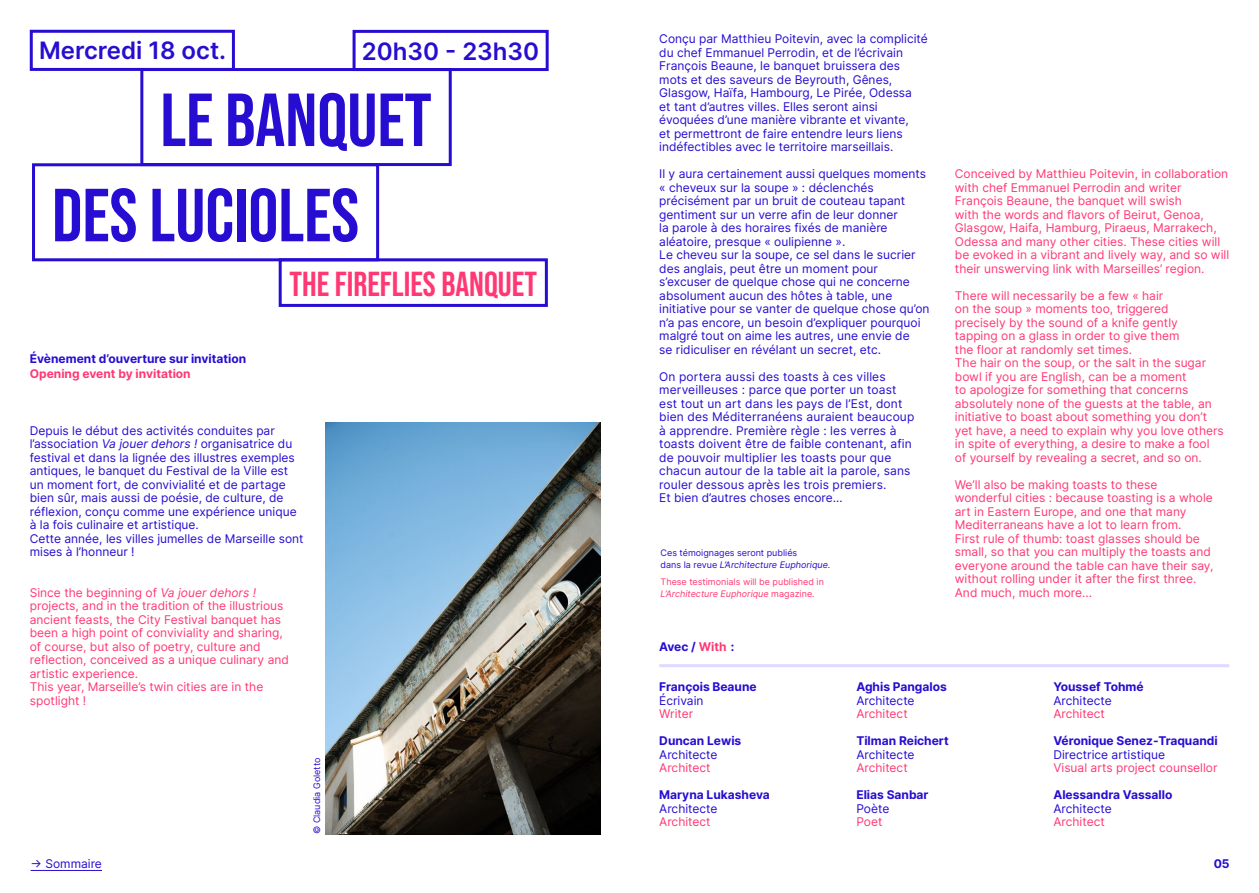
<style>
.page{position:relative;width:1259px;height:893px;background:#fff}
.page>*{position:absolute;margin:0;border:0;box-sizing:border-box;transform-origin:0 0}
.t1{font:700 75px/95.2px "Bebas Neue Pro";color:#260dd1}
.t2{font:700 34.65px "Bebas Neue Pro";color:#ff3874}
.t3{font:600 24px "Inter";color:#260dd1}
.t4{font:12px/13.5px "Inter";color:#260dd1}
.t5{font:12px/13.5px "Inter";color:#ff3874}
.t6{font:700 12px "Inter";color:#260dd1}
.t7{font:700 12px "Inter";color:#ff3874}
.t8{font:9px/12px "Inter";color:#260dd1}
.t9{font:9px/12px "Inter";color:#ff3874}
.s1{font-style:italic}
.s2{color:#ff3874}
</style>
<div class="page">
<img style="left:541px;top:828px;width:60px;height:7px">
<div style="left:140px;top:68px;width:312px;height:98px;border:3px solid #260dd1"></div>
<div style="left:32px;top:163px;width:347px;height:98px;border:3px solid #260dd1"></div>
<img style="left:325px;top:422px;width:275px;height:412px">
<hr style="left:659px;top:664px;width:570px;height:3px;background:#dfd8ff">
<div style="left:279px;top:258px;width:269px;height:49px;border:3px solid #260dd1"></div>
<div style="left:352px;top:30px;width:196px;height:41px;border:3px solid #260dd1"></div>
<div style="left:30px;top:30px;width:205px;height:41px;border:3px solid #260dd1"></div>
<hr style="left:31px;top:870px;width:71px;height:1px;background:#260dd1">
<h3 class="t3" style="left:39px;top:33px;width:188px">Mercredi 18 oct.</h3>
<h3 class="t3" style="left:362px;top:33px;width:179px">20h30 - 23h30</h3>
<h1 class="t1" style="left:52px;top:71px;width:381px;text-indent:108px">LE BANQUET<br>DES LUCIOLES</h1>
<p class="t6" style="left:30px;top:350px;width:218px">Évènement d’ouverture sur invitation</p>
<p class="t7" style="left:30px;top:365px;width:162px">Opening event by invitation</p>
<h2 class="t2" style="left:289px;top:264px;width:249px">THE FIREFLIES BANQUET</h2>
<p class="t4" style="left:30px;top:423px;width:275px">Depuis le début des activités conduites par l’association <span class="s1">Va jouer dehors !</span> organisatrice du festival et dans la lignée des illustres exemples antiques, le banquet du Festival de la Ville est un moment fort, de convivialité et de partage bien sûr, mais aussi de poésie, de culture, de réflexion, conçu comme une expérience unique à la fois culinaire et artistique.<br>Cette année, les villes jumelles de Marseille sont mises à l’honneur !</p>
<p class="t5" style="left:30px;top:585px;width:261px">Since the beginning of <span class="s1">Va jouer dehors ! </span>projects, and in the tradition of the illustrious ancient feasts, the City Festival banquet has been a high point of conviviality and sharing, of course, but also of poetry, culture and reflection, conceived as a unique culinary and artistic experience.<br>This year, Marseille’s twin cities are in the spotlight !</p>
<p class="t8" style="left:310px;top:834px;width:78px;rotate:-90deg">© Claudia Goletto</p>
<p class="t4" style="left:659px;top:32px;width:270px">Conçu par Matthieu Poitevin, avec la complicité du chef Emmanuel Perrodin, et de l’écrivain François Beaune, le banquet bruissera des mots et des saveurs de Beyrouth, Gênes, Glasgow, Haïfa, Hambourg, Le Pirée, Odessa<br>et tant d’autres villes. Elles seront ainsi évoquées d’une manière vibrante et vivante,<br>et permettront de faire entendre leurs liens indéfectibles avec le territoire marseillais.</p>
<p class="t4" style="left:659px;top:167px;width:272px">Il y aura certainement aussi quelques moments « cheveux sur la soupe » : déclenchés précisément par un bruit de couteau tapant gentiment sur un verre afin de leur donner<br>la parole à des horaires fixés de manière aléatoire, presque « oulipienne ».<br>Le cheveu sur la soupe, ce sel dans le sucrier des anglais, peut être un moment pour s’excuser de quelque chose qui ne concerne absolument aucun des hôtes à table, une initiative pour se vanter de quelque chose qu’on n’a pas encore, un besoin d’expliquer pourquoi malgré tout on aime les autres, une envie de<br>se ridiculiser en révélant un secret, etc.</p>
<p class="t4" style="left:659px;top:369px;width:257px">On portera aussi des toasts à ces villes merveilleuses : parce que porter un toast est tout un art dans les pays de l’Est, dont bien des Méditerranéens auraient beaucoup à apprendre. Première règle : les verres à toasts doivent être de faible contenant, afin de pouvoir multiplier les toasts pour que chacun autour de la table ait la parole, sans rouler dessous après les trois premiers.<br>Et bien d’autres choses encore…</p>
<p class="t8" style="left:660px;top:547px;width:171px">Ces témoignages seront publiés<br>dans la revue <span class="s1">L’Architecture Euphorique</span>.</p>
<p class="t9" style="left:660px;top:575px;width:165px">These testimonials will be published in<br><span class="s1">L’Architecture Euphorique</span> magazine.</p>
<p class="t6" style="left:659px;top:638px;width:77px">Avec / <span class="s2">With</span> :</p>
<p class="t5" style="left:955px;top:167px;width:276px">Conceived by Matthieu Poitevin, in collaboration with chef Emmanuel Perrodin and writer François Beaune, the banquet will swish<br>with the words and flavors of Beirut, Genoa, Glasgow, Haifa, Hamburg, Piraeus, Marrakech, Odessa and many other cities. These cities will be evoked in a vibrant and lively way, and so will their unswerving link with Marseilles’ region.</p>
<p class="t5" style="left:955px;top:288px;width:270px">There will necessarily be a few « hair<br>on the soup » moments too, triggered<br>precisely by the sound of a knife gently<br>tapping on a glass in order to give them<br>the floor at randomly set times.<br>The hair on the soup, or the salt in the sugar bowl if you are English, can be a moment<br>to apologize for something that concerns absolutely none of the guests at the table, an initiative to boast about something you don’t yet have, a need to explain why you love others in spite of everything, a desire to make a fool of yourself by revealing a secret, and so on.</p>
<p class="t5" style="left:955px;top:477px;width:260px">We’ll also be making toasts to these wonderful cities : because toasting is a whole art in Eastern Europe, and one that many Mediterraneans have a lot to learn from.<br>First rule of thumb: toast glasses should be small, so that you can multiply the toasts and everyone around the table can have their say, without rolling under it after the first three.<br>And much, much more...</p>
<p class="t6" style="left:659px;top:678px;width:99px">François Beaune</p>
<p class="t4" style="left:659px;top:693px;width:46px">Écrivain</p>
<p class="t5" style="left:659px;top:707px;width:36px">Writer</p>
<p class="t6" style="left:659px;top:732px;width:84px">Duncan Lewis</p>
<p class="t4" style="left:659px;top:747px;width:60px">Architecte</p>
<p class="t5" style="left:659px;top:761px;width:53px">Architect</p>
<p class="t6" style="left:659px;top:786px;width:112px">Maryna Lukasheva</p>
<p class="t4" style="left:659px;top:801px;width:60px">Architecte</p>
<p class="t5" style="left:659px;top:815px;width:53px">Architect</p>
<p class="t6" style="left:856px;top:678px;width:92px">Aghis Pangalos</p>
<p class="t4" style="left:856px;top:693px;width:60px">Architecte</p>
<p class="t5" style="left:856px;top:707px;width:53px">Architect</p>
<p class="t6" style="left:856px;top:732px;width:94px">Tilman Reichert</p>
<p class="t4" style="left:856px;top:747px;width:60px">Architecte</p>
<p class="t5" style="left:856px;top:761px;width:53px">Architect</p>
<p class="t6" style="left:856px;top:786px;width:74px">Elias Sanbar</p>
<p class="t4" style="left:856px;top:801px;width:34px">Poète</p>
<p class="t5" style="left:856px;top:815px;width:28px">Poet</p>
<p class="t6" style="left:1053px;top:678px;width:92px">Youssef Tohmé</p>
<p class="t4" style="left:1053px;top:693px;width:60px">Architecte</p>
<p class="t5" style="left:1053px;top:707px;width:53px">Architect</p>
<p class="t6" style="left:1053px;top:732px;width:166px">Véronique Senez-Traquandi</p>
<p class="t4" style="left:1053px;top:747px;width:113px">Directrice artistique</p>
<p class="t5" style="left:1053px;top:761px;width:166px">Visual arts project counsellor</p>
<p class="t6" style="left:1053px;top:786px;width:120px">Alessandra Vassallo</p>
<p class="t4" style="left:1053px;top:801px;width:60px">Architecte</p>
<p class="t5" style="left:1053px;top:815px;width:53px">Architect</p>
<p class="t4" style="left:31px;top:857px;width:73px">-&gt; Sommaire</p>
<p class="t6" style="left:1213px;top:855px;width:17px">05</p>
</div>
